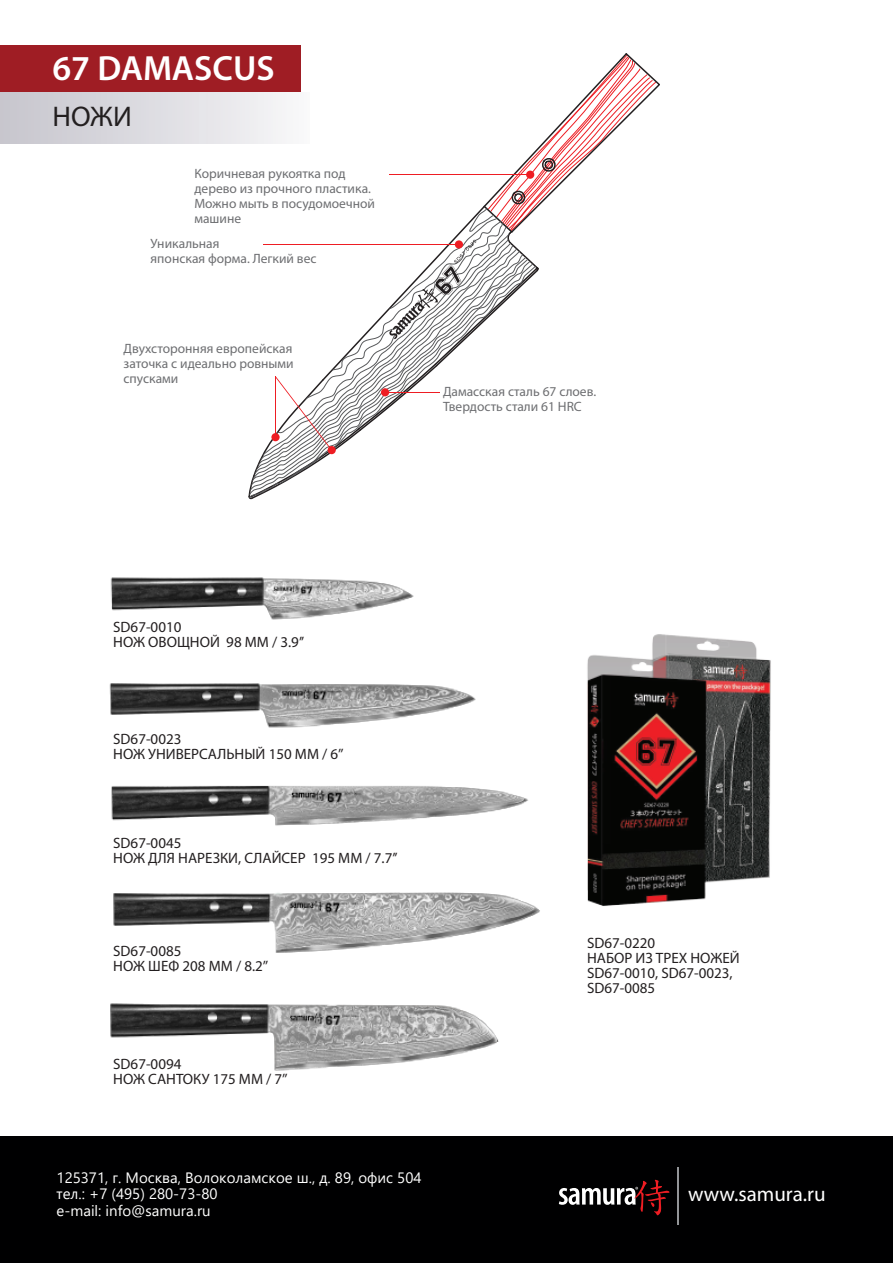
<style>
.page{position:relative;width:893px;height:1263px;background:#fff}
.page>*{position:absolute;margin:0;border:0;box-sizing:border-box;transform-origin:0 0}
.t1{font:600 35.1px "Myriad Pro";color:#fff}
.t2{font:28.5px "Myriad Pro";color:#231f20}
.t3{font:21px "Myriad Pro";color:#fff}
.t4{font:15px/15px "Myriad Pro";color:#231f20}
.t5{font:15px/16.5px "Segoe UI";color:#fff}
.t6{font:13.5px/15px "Myriad Pro";color:#6d6e71}
</style>
<div class="page">
<div style="left:0;top:45px;width:301px;height:47px;background:#9f1d24"></div>
<svg style="left:0;top:92px;width:247px;height:52px"></svg>
<img style="left:110px;top:1003px;width:389px;height:68px">
<img style="left:113px;top:892px;width:407px;height:61px">
<img style="left:111px;top:785px;width:409px;height:41px">
<img style="left:109px;top:683px;width:367px;height:45px">
<img style="left:110px;top:577px;width:304px;height:43px">
<img style="left:520px;top:634px;width:251px;height:287px">
<svg style="left:247px;top:53px;width:413px;height:447px"></svg>
<div style="left:455px;top:240px;width:8px;height:9px;background:#ee1d23;border-radius:50%"></div>
<hr style="left:263px;top:244px;width:195px;height:1px;background:#ee1d23">
<div style="left:381px;top:388px;width:8px;height:8px;background:#ee1d23;border-radius:50%"></div>
<hr style="left:386px;top:392px;width:54px;height:1px;background:#ee1d23">
<div style="left:0;top:1136px;width:893px;height:127px;background:#000001"></div>
<svg style="left:559px;top:1180px;width:111px;height:35px"></svg>
<hr style="left:678px;top:1168px;width:1px;height:57px;background:#939598">
<h1 class="t1" style="left:52px;top:46px;width:224px">67 DAMASCUS</h1>
<h2 class="t2" style="left:52px;top:99px;width:81px">НОЖИ</h2>
<p class="t6" style="left:194px;top:166px;width:182px">Коричневая рукоятка под дерево из прочного пластика.<br>Можно мыть в посудомоечной машине</p>
<p class="t6" style="left:151px;top:236px;width:167px">Уникальная<br>японская форма. Легкий вес</p>
<p class="t6" style="left:124px;top:341px;width:172px;text-align:justify">Двухсторонняя европейская заточка с идеально ровными спусками</p>
<p class="t6" style="left:443px;top:384px;width:155px">Дамасская сталь 67 слоев.<br>Твердость стали 61 HRC</p>
<p class="t4" style="left:113px;top:620px;width:193px">SD67-0010<br>НОЖ ОВОЩНОЙ 98 MM / 3.9’’</p>
<p class="t4" style="left:113px;top:732px;width:232px">SD67-0023<br>НОЖ УНИВЕРСАЛЬНЫЙ 150 MM / 6’’</p>
<p class="t4" style="left:113px;top:835px;width:286px">SD67-0045<br>НОЖ ДЛЯ НАРЕЗКИ, СЛАЙСЕР 195 MM / 7.7’’</p>
<p class="t4" style="left:113px;top:943px;width:156px">SD67-0085<br>НОЖ ШЕФ 208 MM / 8.2’’</p>
<p class="t4" style="left:113px;top:1056px;width:176px">SD67-0094<br>НОЖ САНТОКУ 175 MM / 7’’</p>
<p class="t5" style="left:57px;top:1168px;width:366px">125371, г. Москва, Волоколамское ш., д. 89, офис 504 тел.: +7 (495) 280-73-80<br>e-mail: info@samura.ru</p>
<p class="t4" style="left:587px;top:936px;width:154px">SD67-0220<br>НАБОР ИЗ ТРЕХ НОЖЕЙ<br>SD67-0010, SD67-0023,<br>SD67-0085</p>
<h3 class="t3" style="left:688px;top:1181px;width:139px">www.samura.ru</h3>
</div>
